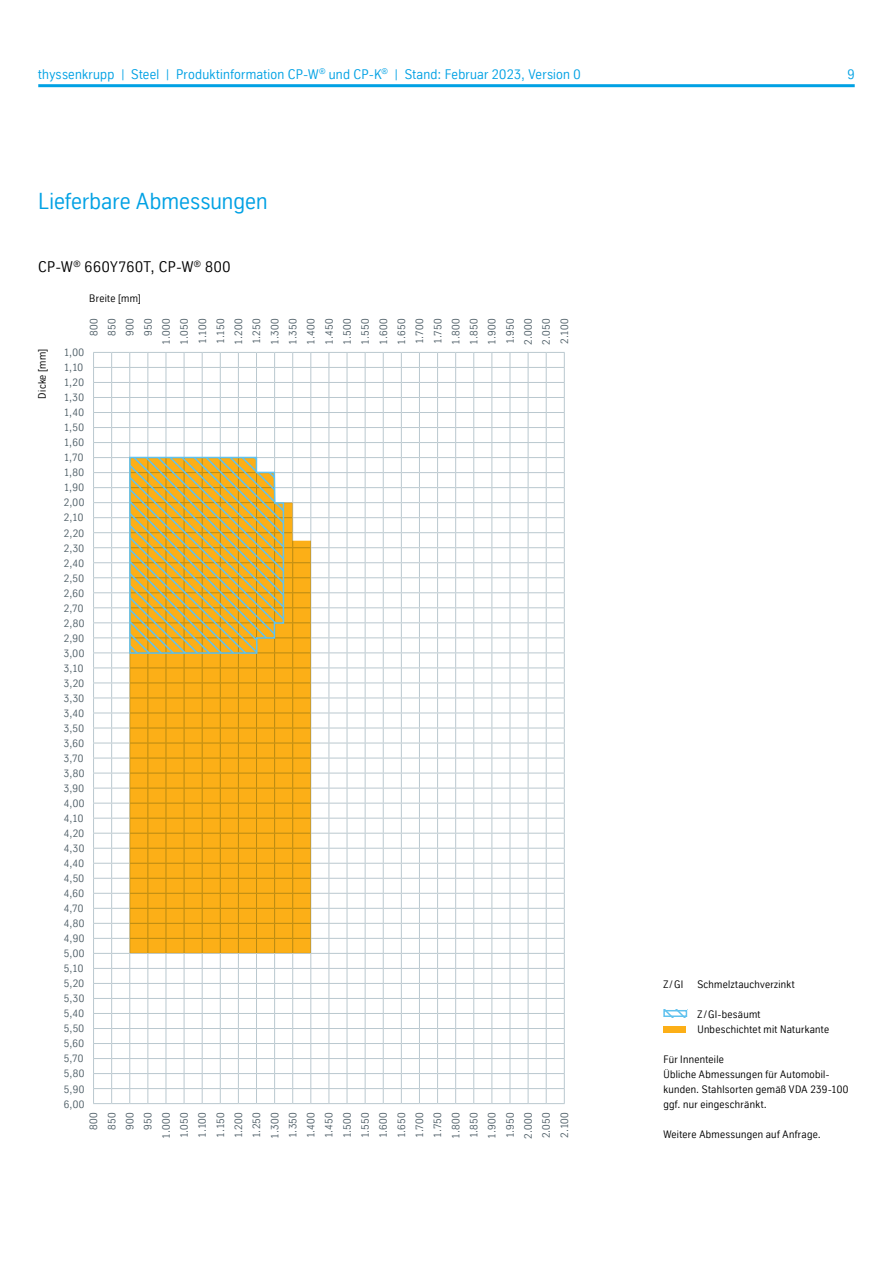
<style>
.page{position:relative;width:893px;height:1263px;background:#fff}
.page>*{position:absolute;margin:0;border:0;box-sizing:border-box;transform-origin:0 0}
.t1{font:22.5px "TK Type";letter-spacing:.005em;color:#00a1e4}
.t2{font:15px "TK Type";letter-spacing:.035em;color:#000}
.t3{font:13.5px "TK Type";letter-spacing:.015em;color:#00a1e4}
.t4{font:10.5px/18.1px "TK Type";letter-spacing:.035em;color:#4c5c65;text-align:right}
.t5{font:10.5px/15px "TK Type";letter-spacing:.025em;color:#000}
</style>
<div class="page">
<div style="left:663px;top:1026px;width:23px;height:7px;background:#fcaf17"></div>
<div style="left:663px;top:1010px;width:24px;height:7px;border:2px solid #61c2ee"></div>
<svg style="left:93px;top:352px;width:472px;height:752px"></svg>
<hr style="left:38px;top:84px;width:817px;height:3px;background:#00a1e4">
<p class="t3" style="left:38px;top:66px;width:544px">thyssenkrupp | Steel | Produktinformation CP-W<sup>®</sup> und CP-K<sup>®</sup> | Stand: Februar 2023, Version 0</p>
<p class="t3" style="left:847px;top:66px;width:9px">9</p>
<h1 class="t1" style="left:38px;top:188px;width:231px">Lieferbare Abmessungen</h1>
<h2 class="t2" style="left:38px;top:258px;width:194px">CP-W<sup>®</sup> 660Y760T, CP-W<sup>®</sup> 800</h2>
<p class="t5" style="left:89px;top:291px;width:53px">Breite [mm]</p>
<p class="t5" style="left:35px;top:399px;width:51px;rotate:-90deg">Dicke [mm]</p>
<p class="t4" style="left:85px;top:345px;width:28px;rotate:-90deg">800<br>850<br>900<br>950<br>1.000<br>1.050<br>1.100<br>1.150<br>1.200<br>1.250<br>1.300<br>1.350<br>1.400<br>1.450<br>1.500<br>1.550<br>1.600<br>1.650<br>1.700<br>1.750<br>1.800<br>1.850<br>1.900<br>1.950<br>2.000<br>2.050<br>2.100</p>
<p class="t4" style="left:64px;top:345px;width:22px;line-height:15px;text-align:justify">1,00<br>1,10<br>1,20<br>1,30<br>1,40<br>1,50<br>1,60<br>1,70<br>1,80<br>1,90<br>2,00<br>2,10<br>2,20<br>2,30<br>2,40<br>2,50<br>2,60<br>2,70<br>2,80<br>2,90<br>3,00<br>3,10<br>3,20<br>3,30<br>3,40<br>3,50<br>3,60<br>3,70<br>3,80<br>3,90<br>4,00<br>4,10<br>4,20<br>4,30<br>4,40<br>4,50<br>4,60<br>4,70<br>4,80<br>4,90<br>5,00<br>5,10<br>5,20<br>5,30<br>5,40<br>5,50<br>5,60<br>5,70<br>5,80<br>5,90<br>6,00</p>
<p class="t4" style="left:85px;top:1139px;width:28px;rotate:-90deg">800<br>850<br>900<br>950<br>1.000<br>1.050<br>1.100<br>1.150<br>1.200<br>1.250<br>1.300<br>1.350<br>1.400<br>1.450<br>1.500<br>1.550<br>1.600<br>1.650<br>1.700<br>1.750<br>1.800<br>1.850<br>1.900<br>1.950<br>2.000<br>2.050<br>2.100</p>
<p class="t5" style="left:663px;top:977px;width:22px">Z/GI</p>
<p class="t5" style="left:697px;top:977px;width:99px">Schmelztauchverzinkt</p>
<p class="t5" style="left:697px;top:1007px;width:133px">Z/GI-besäumt<br>Unbeschichtet mit Naturkante</p>
<p class="t5" style="left:663px;top:1052px;width:187px">Für Innenteile<br>Übliche Abmessungen für Automobil&shy;kunden. Stahlsorten gemäß VDA 239-100 ggf. nur eingeschränkt.</p>
<p class="t5" style="left:663px;top:1127px;width:159px">Weitere Abmessungen auf Anfrage.</p>
</div>
